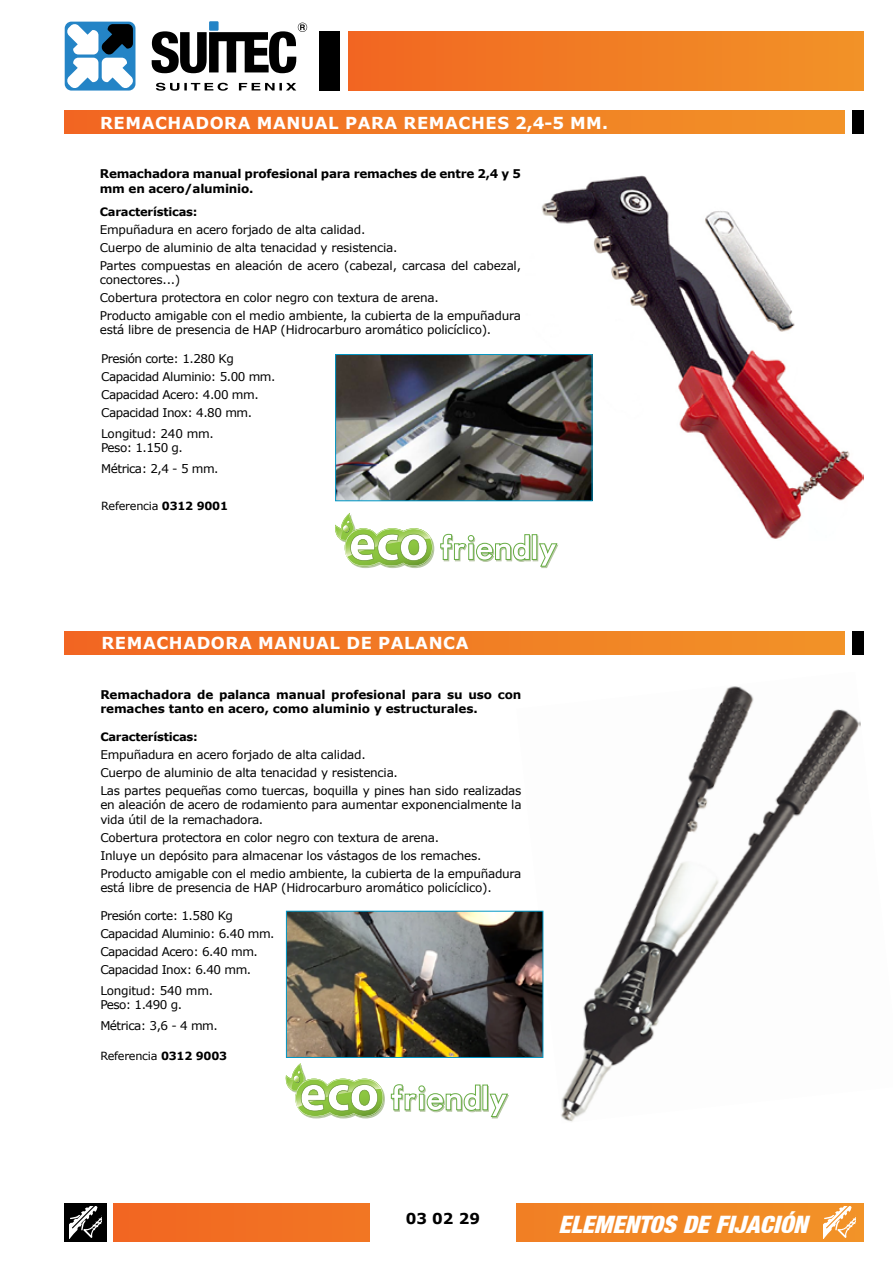
<style>
.page{position:relative;width:893px;height:1263px;background:#fff}
.page>*{position:absolute;margin:0;border:0;box-sizing:border-box;transform-origin:0 0}
.t1{font:italic 24px "Basic Sans Heavy SF Bold";letter-spacing:.01em;color:#fff}
.t2{font:700 16.5px "Verdana";color:#fff}
.t3{font:700 15px "Verdana";color:#000}
.t4{font:12px/18px "Verdana";letter-spacing:-.02em;color:#000}
.t5{font:12px/18px "Verdana";letter-spacing:-.04em;color:#000}
.t6{font:700 12px/14.4px "Verdana";letter-spacing:-.01em;color:#000}
.t7{font:700 11.55px "Verdana";letter-spacing:-.02em;color:#000}
.t8{font:11.25px "Verdana";color:#000}
.s1{font-weight:700}
</style>
<div class="page">
<div style="left:349px;top:31px;width:514px;height:60px;background:linear-gradient(to right,#f26621,#f29327)"></div>
<div style="left:319px;top:31px;width:20px;height:60px;background:#000"></div>
<svg style="left:65px;top:22px;width:70px;height:69px"></svg>
<svg style="left:156px;top:83px;width:140px;height:8px"></svg>
<svg style="left:152px;top:21px;width:155px;height:52px"></svg>
<div style="left:65px;top:111px;width:779px;height:23px;background:linear-gradient(to right,#f26621,#f29327)"></div>
<div style="left:852px;top:111px;width:11px;height:23px;background:#000"></div>
<svg style="left:113px;top:1203px;width:750px;height:39px;background:#f17c24"></svg>
<div style="left:64px;top:1203px;width:43px;height:39px;background:#000"></div>
<div style="left:370px;top:1201px;width:146px;height:43px;background:#fff"></div>
<svg style="left:824px;top:1207px;width:31px;height:31px"></svg>
<svg style="left:70px;top:1207px;width:31px;height:31px"></svg>
<div style="left:65px;top:631px;width:780px;height:24px;background:linear-gradient(to right,#f26621,#f29327)"></div>
<div style="left:852px;top:631px;width:11px;height:24px;background:#000"></div>
<img style="left:516px;top:686px;width:345px;height:436px">
<img style="left:521px;top:175px;width:342px;height:365px">
<img style="left:337px;top:356px;width:254px;height:143px">
<div style="left:335px;top:354px;width:258px;height:147px;border:1px solid #0098c7"></div>
<svg style="left:533px;top:536px;width:5px;height:25px"></svg>
<svg style="left:335px;top:513px;width:99px;height:55px"></svg>
<svg style="left:440px;top:533px;width:91px;height:29px"></svg>
<svg style="left:532px;top:534px;width:5px;height:26px"></svg>
<svg style="left:538px;top:543px;width:20px;height:25px"></svg>
<img style="left:288px;top:913px;width:253px;height:143px">
<div style="left:286px;top:911px;width:257px;height:147px;border:1px solid #0098c7"></div>
<svg style="left:483px;top:1086px;width:6px;height:25px"></svg>
<svg style="left:285px;top:1063px;width:100px;height:55px"></svg>
<svg style="left:391px;top:1084px;width:90px;height:28px"></svg>
<svg style="left:482px;top:1085px;width:6px;height:25px"></svg>
<svg style="left:489px;top:1093px;width:20px;height:26px"></svg>
<h2 class="t2" style="left:100px;top:111px;width:15px">remacha</h2>
<h2 class="t2" style="left:195px;top:111px;width:29px">dora</h2>
<h2 class="t2" style="left:257px;top:111px;width:15px">manual</h2>
<h2 class="t2" style="left:345px;top:111px;width:14px">para</h2>
<h2 class="t2" style="left:404px;top:111px;width:14px">remaches</h2>
<h2 class="t2" style="left:515px;top:111px;width:95px">2,4-5 mm .</h2>
<p class="t6" style="left:100px;top:166px;width:423px">Remachadora manual profesional para remaches de entre 2,4 y 5 mm en acero/aluminio.</p>
<p class="t7" style="left:100px;top:203px;width:99px">Características:</p>
<p class="t4" style="left:100px;top:220px;width:423px">Empuñadura en acero forjado de alta calidad.<br>Cuerpo de aluminio de alta tenacidad y resistencia.<br>Partes compuestas en aleación de acero (cabezal, carcasa del cabezal,</p>
<p class="t4" style="left:100px;top:270px;width:423px">conectores...)<br>Cobertura protectora en color negro con textura de arena.<br>Producto amigable con el medio ambiente, la cubierta de la empuñadura</p>
<p class="t4" style="left:100px;top:321px;width:393px">está libre de presencia de HAP (Hidrocarburo aromático policíclico).</p>
<p class="t5" style="left:101px;top:349px;width:176px">Presión corte: 1.280 Kg<br>Capacidad Aluminio: 5.00 mm.<br>Capacidad Acero: 4.00 mm.<br>Capacidad Inox: 4.80 mm.</p>
<p class="t4" style="left:101px;top:426px;width:114px;line-height:14.4px">Longitud: 240 mm.<br>Peso: 1.150 g.</p>
<p class="t4" style="left:101px;top:459px;width:119px">Métrica: 2,4 - 5 mm.</p>
<p class="t8" style="left:101px;top:498px;width:128px">Referencia <span class="s1">0312 9001</span></p>
<h2 class="t2" style="left:101px;top:631px;width:15px">remacha</h2>
<h2 class="t2" style="left:197px;top:631px;width:29px">dora</h2>
<h2 class="t2" style="left:258px;top:631px;width:15px">manual</h2>
<h2 class="t2" style="left:346px;top:631px;width:46px">de palanca</h2>
<p class="t6" style="left:100px;top:687px;width:423px">Remachadora de palanca manual profesional para su uso con remaches tanto en acero, como aluminio y estructurales.</p>
<p class="t7" style="left:100px;top:728px;width:99px">Características:</p>
<p class="t4" style="left:100px;top:745px;width:423px">Empuñadura en acero forjado de alta calidad.<br>Cuerpo de aluminio de alta tenacidad y resistencia.<br>Las partes pequeñas como tuercas, boquilla y pines han sido realizadas</p>
<p class="t4" style="left:100px;top:797px;width:423px;line-height:14.4px">en aleación de acero de rodamiento para aumentar exponencialmente la vida útil de la remachadora.</p>
<p class="t4" style="left:100px;top:828px;width:423px">Cobertura protectora en color negro con textura de arena.<br>Inluye un depósito para almacenar los vástagos de los remaches.<br>Producto amigable con el medio ambiente, la cubierta de la empuñadura</p>
<p class="t4" style="left:100px;top:878px;width:393px">está libre de presencia de HAP (Hidrocarburo aromático policíclico).</p>
<p class="t5" style="left:100px;top:906px;width:176px">Presión corte: 1.580 Kg<br>Capacidad Aluminio: 6.40 mm.<br>Capacidad Acero: 6.40 mm.<br>Capacidad Inox: 6.40 mm.</p>
<p class="t4" style="left:100px;top:983px;width:114px;line-height:14.4px">Longitud: 540 mm.<br>Peso: 1.490 g.</p>
<p class="t4" style="left:100px;top:1017px;width:119px">Métrica: 3,6 - 4 mm.</p>
<p class="t8" style="left:100px;top:1048px;width:128px">Referencia <span class="s1">0312 9003</span></p>
<p class="t3" style="left:406px;top:1208px;width:76px">03 02 29</p>
<h1 class="t1" style="left:559px;top:1210px;width:250px">ELEMENTOS DE FIJACIÓN</h1>
</div>
